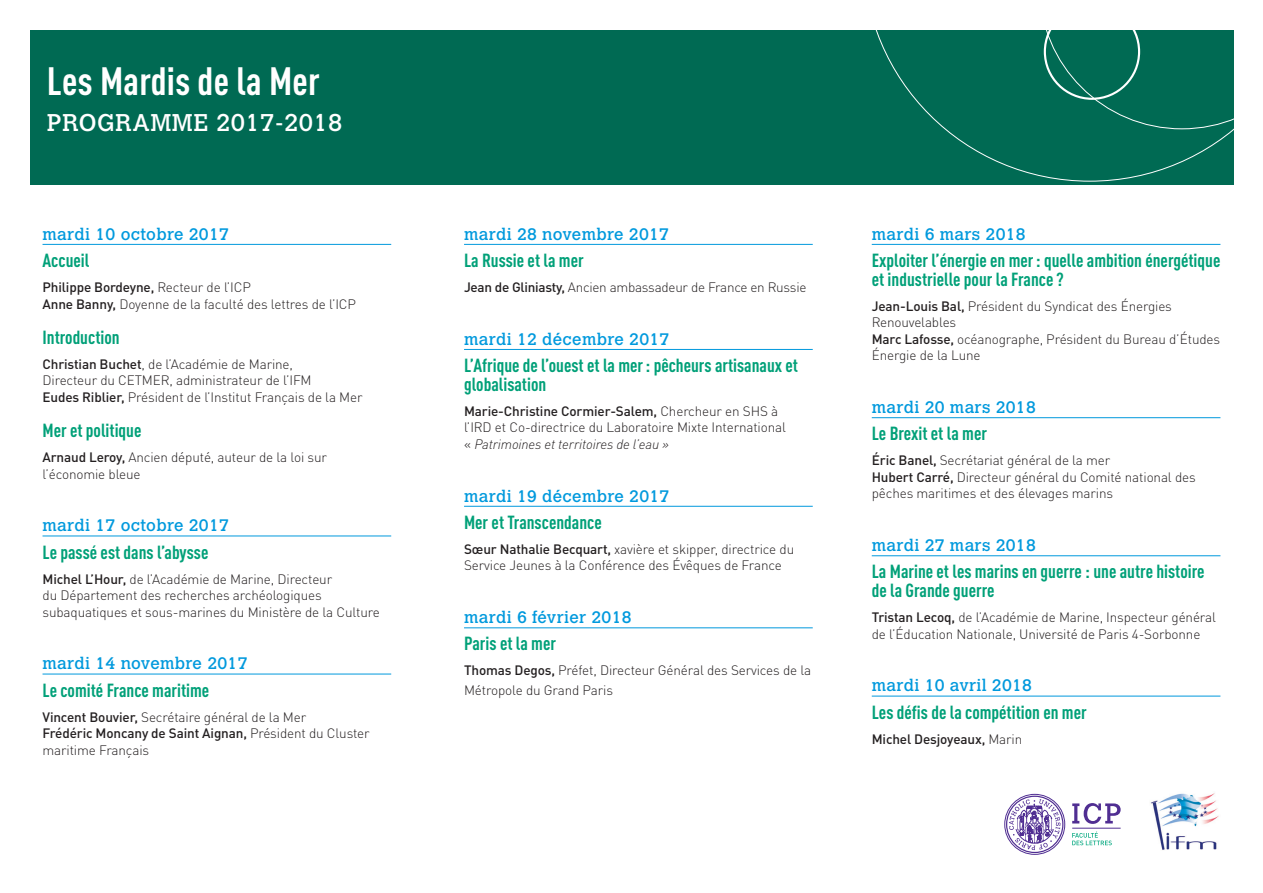
<style>
.page{position:relative;width:1263px;height:893px;background:#fff}
.page>*{position:absolute;margin:0;border:0;box-sizing:border-box;transform-origin:0 0}
.t1{font:700 condensed 39px "DINOT";letter-spacing:.005em;color:#fff}
.t2{font:24px "Calvert MT Std";letter-spacing:.02em;color:#fff}
.t3{font:700 condensed 18.75px/18.8px "DINOT";color:#00a078}
.t4{font:16.5px "Calvert MT Std";letter-spacing:.02em;color:#09d}
.t5{font:300 13.5px/16.5px "DINOT";letter-spacing:-.01em;color:#231f20}
.t6{font:500 13.5px "DINOT";letter-spacing:-.01em;color:#231f20}
.s1{font-weight:500}
.s2{font-style:italic}
.s3{font-weight:300}
</style>
<div class="page">
<div style="left:30px;top:30px;width:1203px;height:155px;background:#006a53"></div>
<svg style="left:875px;top:30px;width:359px;height:151px"></svg>
<hr style="left:43px;top:244px;width:348px;height:1px;background:#09d">
<hr style="left:43px;top:536px;width:348px;height:1px;background:#09d">
<hr style="left:43px;top:674px;width:348px;height:1px;background:#09d">
<hr style="left:464px;top:244px;width:349px;height:1px;background:#09d">
<hr style="left:464px;top:349px;width:349px;height:1px;background:#09d">
<hr style="left:464px;top:506px;width:349px;height:1px;background:#09d">
<hr style="left:464px;top:627px;width:349px;height:1px;background:#09d">
<hr style="left:872px;top:244px;width:348px;height:1px;background:#09d">
<hr style="left:872px;top:417px;width:348px;height:1px;background:#09d">
<hr style="left:872px;top:555px;width:348px;height:1px;background:#09d">
<hr style="left:872px;top:696px;width:348px;height:1px;background:#09d">
<svg style="left:1004px;top:793px;width:117px;height:62px"></svg>
<hr style="left:1072px;top:828px;width:48px;height:1px;background:#502e92">
<img style="left:1150px;top:793px;width:69px;height:57px">
<h1 class="t1" style="left:47px;top:57px;width:274px">Les Mardis de la Mer</h1>
<h2 class="t2" style="left:47px;top:108px;width:297px">PROGRAMME 2017-2018</h2>
<p class="t4" style="left:43px;top:224px;width:188px">mardi 10 octobre 2017</p>
<h3 class="t3" style="left:43px;top:251px;width:48px">Accueil</h3>
<p class="t5" style="left:43px;top:279px;width:315px"><span class="s1">Philippe Bordeyne,</span> Recteur de l’ICP<br><span class="s1">Anne Banny,</span> Doyenne de la faculté des lettres de l’ICP</p>
<h3 class="t3" style="left:43px;top:327px;width:79px">Introduction</h3>
<p class="t5" style="left:43px;top:356px;width:322px"><span class="s1">Christian Buchet</span>, de l’Académie de Marine,<br>Directeur du CETMER, administrateur de l’IFM<br><span class="s1">Eudes Riblier,</span> Président de l’Institut Français de la Mer</p>
<h3 class="t3" style="left:43px;top:421px;width:100px">Mer et politique</h3>
<p class="t5" style="left:43px;top:449px;width:286px"><span class="s1">Arnaud Leroy,</span> Ancien député, auteur de la loi sur l’économie bleue</p>
<p class="t4" style="left:43px;top:516px;width:188px">mardi 17 octobre 2017</p>
<h3 class="t3" style="left:43px;top:542px;width:167px">Le passé est dans l’abysse</h3>
<p class="t5" style="left:43px;top:570px;width:339px"><span class="s1">Michel L’Hour,</span> de l’Académie de Marine, Directeur<br>du Département des recherches archéologiques subaquatiques et sous-marines du Ministère de la Culture</p>
<p class="t4" style="left:43px;top:654px;width:207px">mardi 14 novembre 2017</p>
<h3 class="t3" style="left:43px;top:680px;width:168px">Le comité France maritime</h3>
<p class="t5" style="left:43px;top:708px;width:329px"><span class="s1">Vincent Bouvier,</span> Secrétaire général de la Mer<br><span class="s1">Frédéric Moncany de Saint Aignan,</span> Président du Cluster maritime Français</p>
<p class="t4" style="left:464px;top:224px;width:207px">mardi 28 novembre 2017</p>
<h3 class="t3" style="left:464px;top:251px;width:121px">La Russie et la mer</h3>
<p class="t5" style="left:464px;top:279px;width:344px"><span class="s1">Jean de Gliniasty,</span> Ancien ambassadeur de France en Russie</p>
<p class="t4" style="left:464px;top:329px;width:207px">mardi 12 décembre 2017</p>
<h3 class="t3" style="left:464px;top:356px;width:336px">L’Afrique de l’ouest et la mer: pêcheurs artisanaux et globalisation</h3>
<p class="t5" style="left:464px;top:403px;width:323px"><span class="s1">Marie-Christine Cormier-Salem,</span> Chercheur en SHS à l’IRD et Co-directrice du Laboratoire Mixte International « <span class="s2">Patrimoines et territoires de l’eau »</span></p>
<p class="t4" style="left:464px;top:486px;width:207px">mardi 19 décembre 2017</p>
<h3 class="t3" style="left:464px;top:513px;width:139px">Mer et Transcendance</h3>
<p class="t5" style="left:464px;top:541px;width:332px"><span class="s1">Sœur Nathalie Becquart,</span> xavière et skipper, directrice du<br>Service Jeunes à la Conférence des Évêques de France</p>
<p class="t4" style="left:464px;top:608px;width:169px">mardi 6 février 2018</p>
<h3 class="t3" style="left:464px;top:634px;width:94px">Paris et la mer</h3>
<p class="t5" style="left:464px;top:661px;width:349px;line-height:19.8px"><span class="s1">Thomas Degos,</span> Préfet, Directeur Général des Services de la<br>Métropole du Grand Paris</p>
<p class="t4" style="left:872px;top:224px;width:155px">mardi 6 mars 2018</p>
<h3 class="t3" style="left:872px;top:251px;width:350px">Exploiter l’énergie en mer: quelle ambition énergétique et industrielle pour la France ?</h3>
<p class="t5" style="left:872px;top:298px;width:350px"><span class="s1">Jean-Louis Bal,</span> Président du Syndicat des Énergies Renouvelables<br><span class="s1">Marc Lafosse,</span> océanographe, Président du Bureau d’Études Énergie de la Lune</p>
<p class="t4" style="left:872px;top:398px;width:166px">mardi 20 mars 2018</p>
<h3 class="t3" style="left:872px;top:424px;width:117px">Le Brexit et la mer</h3>
<p class="t5" style="left:872px;top:452px;width:325px"><span class="s1">Éric Banel,</span> Secrétariat général de la mer<br><span class="s1">Hubert Carré,</span> Directeur général du Comité national des pêches maritimes et des élevages marins</p>
<p class="t4" style="left:872px;top:536px;width:166px">mardi 27 mars 2018</p>
<h3 class="t3" style="left:872px;top:562px;width:334px">La Marine et les marins en guerre : une autre histoire de la Grande guerre</h3>
<p class="t5" style="left:872px;top:609px;width:346px"><span class="s1">Tristan Lecoq,</span> de l’Académie de Marine, Inspecteur général de l’Éducation Nationale, Université de Paris 4-Sorbonne</p>
<p class="t4" style="left:872px;top:676px;width:162px">mardi 10 avril 2018</p>
<h3 class="t3" style="left:872px;top:702px;width:216px">Les défis de la compétition en mer</h3>
<p class="t6" style="left:872px;top:730px;width:152px">Michel Desjoyeaux, <span class="s3">Marin</span></p>
</div>
